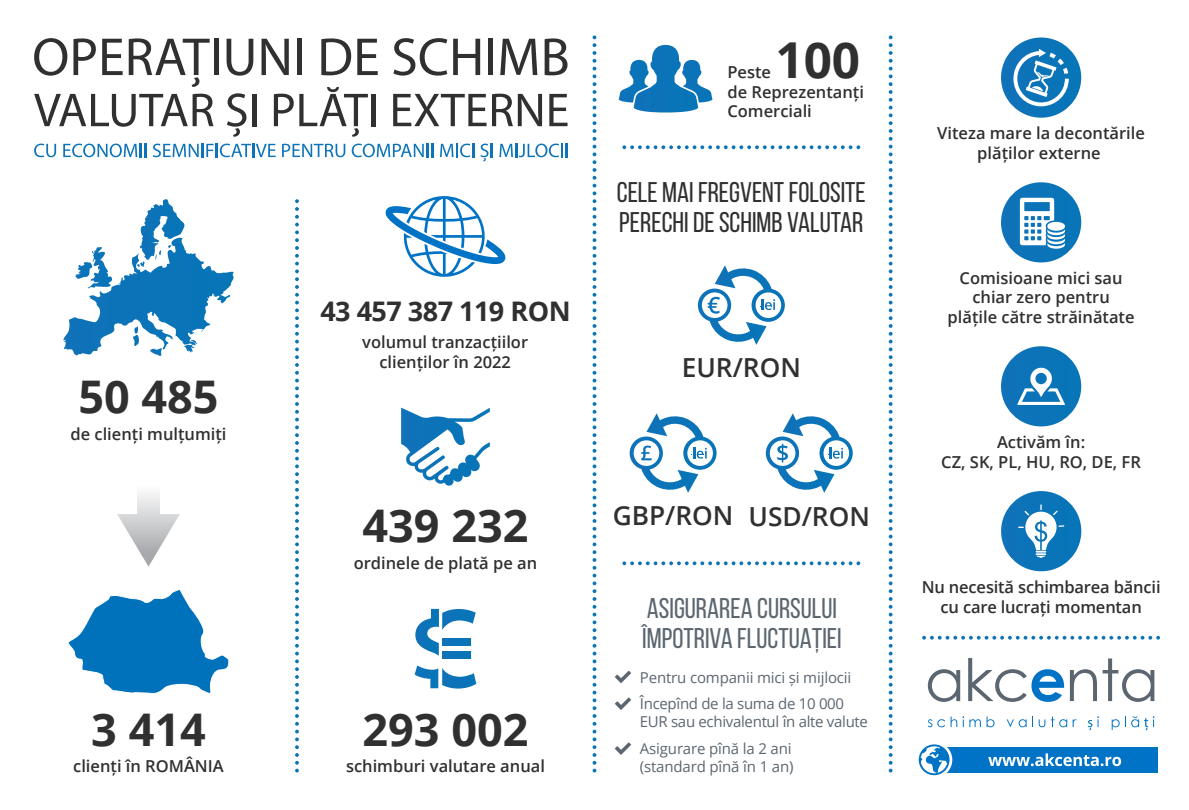
<style>
.page{position:relative;width:1189px;height:810px;background:#fff}
.page>*{position:absolute;margin:0;border:0;box-sizing:border-box;transform-origin:0 0}
.t1{font:700 49.5px "Open Sans";color:#303030}
.t2{font:700 45px "Open Sans";color:#303030}
.t3{font:28.5px/29.9px "Bebas Neue";color:#303030}
.t4{font:28.5px/29.9px "Bebas Neue";color:#5b6670}
.t5{font:700 27px "Open Sans";letter-spacing:-.02em;color:#303030}
.t6{font:600 26.25px "Open Sans";color:#303030}
.t7{font:600 16.5px/19.8px "Open Sans";color:#303030;text-align:center}
.t8{font:15px/26.5px "Open Sans";letter-spacing:-.01em;color:#5b6670}
</style>
<div class="page">
<svg style="left:401px;top:408px;width:89px;height:78px"></svg>
<div style="left:442px;top:652px;width:28px;height:7px;background:#0b73b9"></div>
<svg style="left:415px;top:665px;width:61px;height:24px"></svg>
<svg style="left:415px;top:609px;width:61px;height:47px"></svg>
<svg style="left:63px;top:199px;width:124px;height:157px"></svg>
<svg style="left:1001px;top:38px;width:80px;height:80px"></svg>
<svg style="left:1001px;top:182px;width:80px;height:80px"></svg>
<svg style="left:619px;top:45px;width:93px;height:68px"></svg>
<svg style="left:1001px;top:346px;width:80px;height:80px"></svg>
<svg style="left:1001px;top:491px;width:80px;height:80px"></svg>
<svg style="left:385px;top:196px;width:121px;height:81px"></svg>
<svg style="left:295px;top:199px;width:4px;height:573px"></svg>
<svg style="left:592px;top:35px;width:4px;height:737px"></svg>
<svg style="left:889px;top:35px;width:3px;height:737px"></svg>
<svg style="left:117px;top:514px;width:63px;height:53px"></svg>
<svg style="left:118px;top:493px;width:61px;height:60px"></svg>
<svg style="left:615px;top:671px;width:16px;height:12px"></svg>
<svg style="left:615px;top:697px;width:16px;height:13px"></svg>
<svg style="left:615px;top:742px;width:16px;height:13px"></svg>
<svg style="left:622px;top:561px;width:238px;height:4px"></svg>
<svg style="left:622px;top:145px;width:238px;height:4px"></svg>
<svg style="left:922px;top:636px;width:238px;height:4px"></svg>
<div style="left:934px;top:747px;width:223px;height:25px;background:#0073c6"></div>
<svg style="left:916px;top:742px;width:36px;height:36px"></svg>
<svg style="left:919px;top:744px;width:30px;height:31px"></svg>
<svg style="left:34px;top:38px;width:33px;height:38px"></svg>
<svg style="left:73px;top:38px;width:23px;height:37px"></svg>
<svg style="left:102px;top:39px;width:21px;height:36px"></svg>
<svg style="left:129px;top:38px;width:81px;height:49px"></svg>
<hr style="left:214px;top:39px;width:4px;height:36px;background:#303030">
<svg style="left:227px;top:39px;width:26px;height:37px"></svg>
<svg style="left:261px;top:39px;width:28px;height:36px"></svg>
<div style="left:297px;top:39px;width:5px;height:36px;background:#303030"></div>
<svg style="left:321px;top:38px;width:30px;height:37px"></svg>
<svg style="left:357px;top:39px;width:21px;height:36px"></svg>
<svg style="left:393px;top:38px;width:54px;height:38px"></svg>
<svg style="left:453px;top:39px;width:27px;height:36px"></svg>
<div style="left:488px;top:39px;width:5px;height:36px;background:#303030"></div>
<svg style="left:500px;top:39px;width:37px;height:36px"></svg>
<svg style="left:545px;top:38px;width:22px;height:37px"></svg>
<svg style="left:34px;top:94px;width:180px;height:33px"></svg>
<svg style="left:227px;top:93px;width:19px;height:44px"></svg>
<hr style="left:252px;top:94px;width:4px;height:32px;background:#303030">
<svg style="left:274px;top:87px;width:94px;height:50px"></svg>
<div style="left:371px;top:94px;width:5px;height:32px;background:#303030"></div>
<svg style="left:393px;top:94px;width:93px;height:32px"></svg>
<svg style="left:492px;top:94px;width:50px;height:32px"></svg>
<svg style="left:549px;top:94px;width:18px;height:32px"></svg>
<svg style="left:34px;top:144px;width:22px;height:13px"></svg>
<svg style="left:63px;top:144px;width:83px;height:13px"></svg>
<svg style="left:153px;top:144px;width:123px;height:13px"></svg>
<svg style="left:282px;top:144px;width:63px;height:13px"></svg>
<svg style="left:352px;top:144px;width:81px;height:13px"></svg>
<svg style="left:440px;top:144px;width:34px;height:13px"></svg>
<svg style="left:480px;top:144px;width:13px;height:17px"></svg>
<svg style="left:499px;top:144px;width:68px;height:13px"></svg>
<svg style="left:630px;top:413px;width:86px;height:80px"></svg>
<svg style="left:766px;top:413px;width:87px;height:80px"></svg>
<svg style="left:698px;top:265px;width:87px;height:80px"></svg>
<svg style="left:988px;top:753px;width:133px;height:13px"></svg>
<svg style="left:928px;top:658px;width:226px;height:44px"></svg>
<svg style="left:928px;top:716px;width:66px;height:11px"></svg>
<svg style="left:1006px;top:719px;width:20px;height:8px"></svg>
<svg style="left:1032px;top:716px;width:44px;height:11px"></svg>
<svg style="left:1088px;top:716px;width:11px;height:14px"></svg>
<svg style="left:1111px;top:719px;width:8px;height:11px"></svg>
<svg style="left:1125px;top:716px;width:29px;height:14px"></svg>
<svg style="left:68px;top:589px;width:161px;height:105px"></svg>
<h2 class="t2" style="left:78px;top:365px;width:142px">50 485</h2>
<p class="t7" style="left:70px;top:424px;width:158px">de clienți mulțumiți</p>
<h2 class="t2" style="left:91px;top:697px;width:116px">3 414</h2>
<p class="t7" style="left:73px;top:756px;width:152px">clienți în ROMÂNIA</p>
<h3 class="t5" style="left:320px;top:292px;width:252px">43 457 387 119 RON</h3>
<p class="t7" style="left:362px;top:332px;width:167px">volumul tranzacțiilor clienților în 2022</p>
<h1 class="t1" style="left:775px;top:25px;width:86px">100</h1>
<p class="t7" style="left:727px;top:81px;width:138px;text-align:left">de Reprezentanți<br>Comerciali</p>
<p class="t7" style="left:727px;top:62px;width:45px">Peste</p>
<h3 class="t3" style="left:617px;top:177px;width:251px">CELE MAI FREGVENT FOLOSITE<br>PERECHI DE SCHIMB VALUTAR</h3>
<h3 class="t6" style="left:682px;top:350px;width:121px">EUR/RON</h3>
<h2 class="t2" style="left:363px;top:494px;width:167px">439 232</h2>
<p class="t7" style="left:354px;top:553px;width:185px">ordinele de plată pe an</p>
<h2 class="t2" style="left:363px;top:698px;width:167px">293 002</h2>
<p class="t7" style="left:346px;top:756px;width:200px">schimburi valutare anual</p>
<h3 class="t6" style="left:613px;top:498px;width:259px">GBP/RON USD/RON</h3>
<h3 class="t4" style="left:642px;top:593px;width:201px">ASIGURAREA CURSULUI<br>ÎMPOTRIVA FLUCTUAȚIEI</h3>
<p class="t8" style="left:640px;top:664px;width:213px">Pentru companii mici și mijlocii<br>Începînd de la suma de 10 000</p>
<p class="t8" style="left:640px;top:708px;width:230px">EUR sau echivalentul în alte valute<br>Asigurare pînă la 2 ani</p>
<p class="t8" style="left:640px;top:752px;width:155px">(standard pînă în 1 an)</p>
<p class="t7" style="left:937px;top:123px;width:209px">Viteza mare la decontările plăților externe</p>
<p class="t7" style="left:947px;top:267px;width:188px">Comisioane mici sau chiar zero pentru plățile către străinătate</p>
<p class="t7" style="left:941px;top:432px;width:201px">Activăm în:<br>CZ, SK, PL, HU, RO, DE, FR</p>
<p class="t7" style="left:922px;top:577px;width:240px">Nu necesită schimbarea băncii cu care lucrați momentan</p>
</div>
